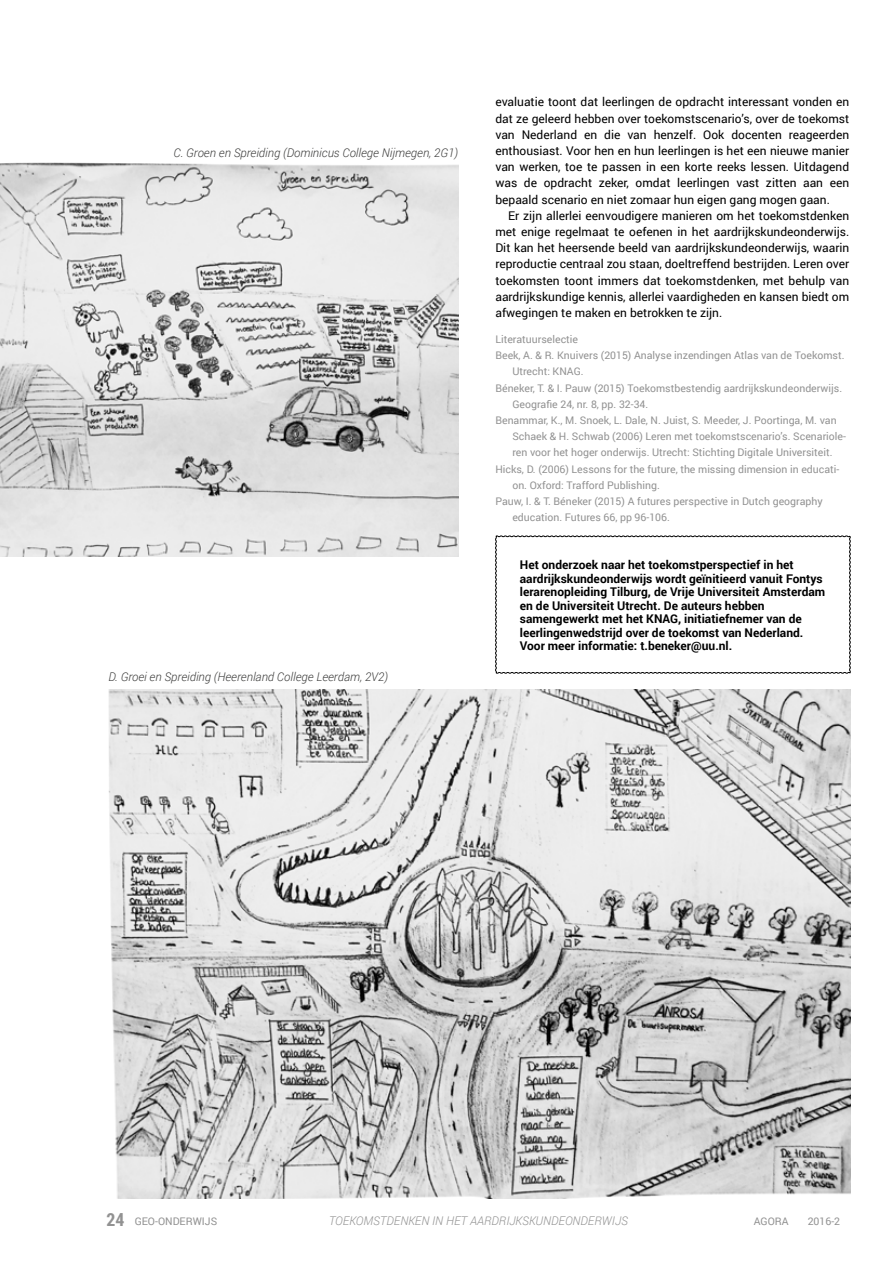
<style>
.page{position:relative;width:893px;height:1263px;background:#fff}
.page>*{position:absolute;margin:0;border:0;box-sizing:border-box;transform-origin:0 0}
.t1{font:12px/16.2px "Roboto";color:#000;text-align:justify}
.t2{font:700 12px/13.5px "Roboto";color:#000}
.t3{font:italic 300 12px "Roboto";color:#3c3c3b}
.t4{font:italic 300 12px "Roboto";color:#929292}
.t5{font:10.5px "Roboto";color:#929292}
.s1{font-family:"Roboto Condensed";font-weight:700;font-size:18px}
</style>
<div class="page">
<img style="left:109px;top:689px;width:741px;height:509px">
<img style="left:0;top:162px;width:458px;height:395px">
<svg style="left:495px;top:535px;width:356px;height:139px"></svg>
<p class="t3" style="left:174px;top:144px;width:286px">C. Groen en Spreiding (Dominicus College Nijmegen, 2G1)</p>
<p class="t3" style="left:108px;top:669px;width:281px">D. Groei en Spreiding (Heerenland College Leerdam, 2V2)</p>
<p class="t1" style="left:495px;top:93px;width:355px">evaluatie toont dat leerlingen de opdracht interessant vonden en dat ze geleerd hebben over toekomstscenario’s, over de toekomst van Nederland en die van henzelf. Ook docenten reageerden enthousiast. Voor hen en hun leerlingen is het een nieuwe manier van werken, toe te passen in een korte reeks lessen. Uitdagend was de opdracht zeker, omdat leerlingen vast zitten aan een bepaald scenario en niet zomaar hun eigen gang mogen gaan.</p>
<p class="t1" style="left:495px;top:207px;width:355px;text-indent:13px">Er zijn allerlei eenvoudigere manieren om het toekomstdenken met enige regelmaat te oefenen in het aardrijkskundeonderwijs.<br>Dit kan het heersende beeld van aardrijkskundeonderwijs, waarin reproductie centraal zou staan, doeltreffend bestrijden. Leren over toekomsten toont immers dat toekomstdenken, met behulp van aardrijkskundige kennis, allerlei vaardigheden en kansen biedt om afwegingen te maken en betrokken te zijn.</p>
<p class="t5" style="left:495px;top:332px;width:84px">Literatuurselectie</p>
<p class="t5" style="left:495px;top:348px;width:351px">Beek, A. &amp; R. Knuivers (2015) Analyse inzendingen Atlas van de Toekomst.</p>
<p class="t5" style="left:512px;top:364px;width:73px">Utrecht: KNAG.</p>
<p class="t5" style="left:495px;top:380px;width:348px">Béneker, T. &amp; I. Pauw (2015) Toekomstbestendig aardrijkskundeonderwijs.</p>
<p class="t5" style="left:512px;top:397px;width:137px">Geografie 24, nr. 8, pp. 32-34.</p>
<p class="t5" style="left:495px;top:413px;width:343px">Benammar, K., M. Snoek, L. Dale, N. Juist, S. Meeder, J. Poortinga, M. van</p>
<p class="t5" style="left:512px;top:429px;width:335px">Schaek &amp; H. Schwab (2006) Leren met toekomstscenario’s. Scenariole-</p>
<p class="t5" style="left:512px;top:445px;width:322px">ren voor het hoger onderwijs. Utrecht: Stichting Digitale Universiteit.</p>
<p class="t5" style="left:495px;top:461px;width:345px">Hicks, D. (2006) Lessons for the future, the missing dimension in educati-</p>
<p class="t5" style="left:512px;top:478px;width:149px">on. Oxford: Trafford Publishing.</p>
<p class="t5" style="left:495px;top:494px;width:329px">Pauw, I. &amp; T. Béneker (2015) A futures perspective in Dutch geography</p>
<p class="t5" style="left:512px;top:510px;width:159px">education. Futures 66, pp 96-106.</p>
<p class="t2" style="left:520px;top:558px;width:307px">Het onderzoek naar het toekomstperspectief in het aardrijkskundeonderwijs wordt geïnitieerd vanuit Fontys lerarenopleiding Tilburg, de Vrije Universiteit Amsterdam en de Universiteit Utrecht. De auteurs hebben samengewerkt met het KNAG, initiatiefnemer van de leerlingenwedstrijd over de toekomst van Nederland.<br>Voor meer informatie: t.beneker@uu.nl.</p>
<p class="t5" style="left:106px;top:1214px;width:112px"><span class="s1">24</span> GEO-ONDERWIJS</p>
<p class="t4" style="left:329px;top:1212px;width:301px">TOEKOMSTDENKEN IN HET AARDRIJKSKUNDEONDERWIJS</p>
<p class="t5" style="left:754px;top:1214px;width:36px">AGORA</p>
<p class="t5" style="left:808px;top:1214px;width:34px">2016-2</p>
</div>
